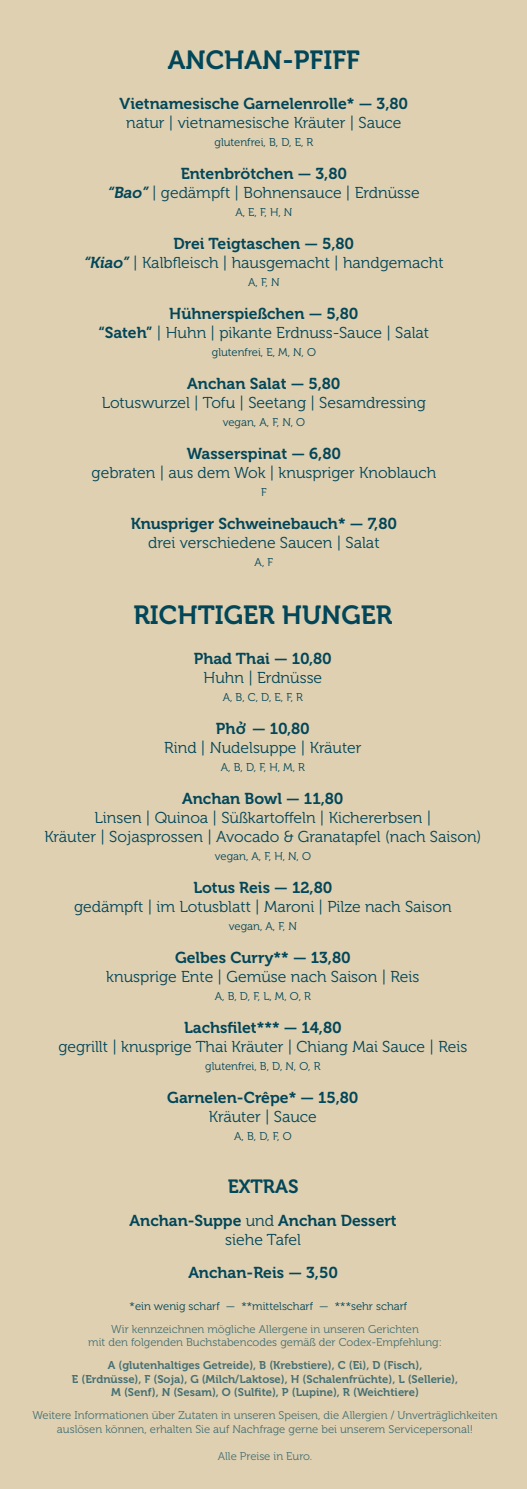
<style>
.page{position:relative;width:527px;height:1489px;background:#fff}
.page>*{position:absolute;margin:0;border:0;box-sizing:border-box;transform-origin:0 0}
.Überschrift{font:26.12px "Museo 700";color:#014659}
.t1{font:19.12px "Museo 700";color:#014659}
.Speise{font:15.75px/18.9px "Museo 300";color:#014659;text-align:center}
.Speise-2{font:15.75px/18.9px "Museo 700";color:#014659;text-align:center}
.Speise-3{font:11.25px/13.8px "Museo 300";color:#014659;text-align:center}
.t2{font:11.25px/13.8px "Museo 700";color:#014659;text-align:center}
.s1{font-family:"Museo 300"}
.s2{font-family:"Museo 700"}
.s3{font-family:"Museo 700";font-style:italic}
.s4{font-family:"Source Code Variable";font-size:16.25px}
</style>
<div class="page">
<div style="left:0;top:0;width:526px;height:1488px;background:#dfd0b1"></div>
<p class="Überschrift" style="left:168px;top:45px;width:193px">ANCHAN-PFIFF</p>
<p class="Speise-2" style="left:119px;top:95px;width:290px">Vietnamesische Garnelenrolle* — 3,80 <span class="s1">natur | vietnamesische Kräuter | Sauce</span></p>
<p class="Speise-3" style="left:214px;top:136px;width:100px">glutenfrei, B, D, E, R</p>
<p class="Speise" style="left:108px;top:165px;width:313px"><span class="s2">Entenbrötchen — 3,80<br></span><span class="s3">“Bao”</span> | gedämpft | Bohnensauce | Erdnüsse</p>
<p class="Speise-3" style="left:235px;top:206px;width:58px">A, E, F, H, N</p>
<p class="Speise" style="left:84px;top:235px;width:361px"><span class="s2">Drei Teigtaschen — 5,80<br></span><span class="s3">“Kiao”</span> | Kalbfleisch | hausgemacht | handgemacht</p>
<p class="Speise-3" style="left:248px;top:276px;width:33px">A, F, N</p>
<p class="Speise" style="left:98px;top:305px;width:332px"><span class="s2">Hühnerspießchen — 5,80<br>“Sateh”</span> | Huhn | pikante Erdnuss-Sauce | Salat</p>
<p class="Speise-3" style="left:212px;top:346px;width:105px">glutenfrei, E, M, N, O</p>
<p class="Speise-2" style="left:187px;top:374px;width:154px">Anchan Salat — 5,80</p>
<p class="Speise" style="left:102px;top:393px;width:325px">Lotuswurzel | Tofu | Seetang | Sesamdressing</p>
<p class="Speise-3" style="left:222px;top:415px;width:84px">vegan, A, F, N, O</p>
<p class="Speise-2" style="left:186px;top:444px;width:156px">Wasserspinat — 6,80</p>
<p class="Speise" style="left:91px;top:463px;width:346px">gebraten | aus dem Wok | knuspriger Knoblauch</p>
<p class="Speise-3" style="left:261px;top:485px;width:7px">F</p>
<p class="Speise-2" style="left:130px;top:514px;width:268px">Knuspriger Schweinebauch* — 7,80</p>
<p class="Speise" style="left:148px;top:533px;width:233px">drei verschiedene Saucen | Salat</p>
<p class="Speise-3" style="left:254px;top:555px;width:20px">A, F</p>
<p class="Überschrift" style="left:133px;top:600px;width:260px">RICHTIGER HUNGER</p>
<p class="Speise-2" style="left:194px;top:649px;width:139px">Phad Thai — 10,80<br><span class="s1">Huhn | Erdnüsse</span></p>
<p class="Speise-3" style="left:222px;top:690px;width:82px">A, B, C, D, E, F, R</p>
<p class="Speise" style="left:164px;top:720px;width:198px"><span class="s2">Ph</span><span class="s4">ở</span> <span class="s2">— 10,80<br></span>Rind | Nudelsuppe | Kräuter</p>
<p class="Speise-3" style="left:220px;top:760px;width:86px">A, B, D, F, H, M, R</p>
<p class="Speise-2" style="left:182px;top:789px;width:163px">Anchan Bowl — 11,80</p>
<p class="Speise" style="left:44px;top:808px;width:438px">Linsen | Quinoa | Süßkartoffeln | Kichererbsen |<br>Kräuter | Sojasprossen | Avocado &amp; Granatapfel (nach Saison)</p>
<p class="Speise-3" style="left:215px;top:849px;width:97px">vegan, A, F, H, N, O</p>
<p class="Speise" style="left:74px;top:878px;width:379px"><span class="s2">Lotus Reis — 12,80<br></span>gedämpft | im Lotusblatt | Maroni | Pilze nach Saison</p>
<p class="Speise-3" style="left:228px;top:919px;width:70px">vegan, A, F, N</p>
<p class="Speise" style="left:106px;top:948px;width:314px"><span class="s2">Gelbes Curry** — 13,80<br></span>knusprige Ente | Gemüse nach Saison | Reis</p>
<p class="Speise-3" style="left:214px;top:989px;width:98px">A, B, D, F, L, M, O, R</p>
<p class="Speise" style="left:58px;top:1018px;width:410px"><span class="s2">Lachsfilet*** — 14,80<br></span>gegrillt | knusprige Thai Kräuter | Chiang Mai Sauce | Reis</p>
<p class="Speise-3" style="left:205px;top:1059px;width:116px">glutenfrei, B, D, N, O, R</p>
<p class="Speise-2" style="left:167px;top:1088px;width:193px">Garnelen-Crêpe* — 15,80</p>
<p class="Speise" style="left:209px;top:1107px;width:109px">Kräuter | Sauce</p>
<p class="Speise-3" style="left:234px;top:1129px;width:59px">A, B, D, F, O</p>
<p class="t1" style="left:227px;top:1175px;width:72px">EXTRAS</p>
<p class="Speise-2" style="left:129px;top:1211px;width:268px">Anchan-Suppe <span class="s1">und</span> Anchan Dessert</p>
<p class="Speise" style="left:225px;top:1230px;width:77px">siehe Tafel</p>
<p class="Speise-2" style="left:188px;top:1263px;width:151px">Anchan-Reis — 3,50</p>
<p class="Speise-3" style="left:129px;top:1299px;width:279px">*ein wenig scharf — **mittelscharf — ***sehr scharf</p>
<p class="Speise-3" style="left:88px;top:1321px;width:355px">Wir kennzeichnen mögliche Allergene in unseren Gerichten<br>mit den folgenden Buchstabencodes gemäß der Codex-Empfehlung:</p>
<p class="t2" style="left:72px;top:1357px;width:387px">A (glutenhaltiges Getreide), B (Krebstiere), C (Ei), D (Fisch),<br>E (Erdnüsse), F (Soja), G (Milch/Laktose), H (Schalenfrüchte), L (Sellerie),<br>M (Senf), N (Sesam), O (Sulfite), P (Lupine), R (Weichtiere)</p>
<p class="Speise-3" style="left:32px;top:1408px;width:466px">Weitere Informationen über Zutaten in unseren Speisen, die Allergien / Unverträglichkeiten auslösen können, erhalten Sie auf Nachfrage gerne bei unserem Servicepersonal!</p>
<p class="Speise-3" style="left:217px;top:1449px;width:96px">Alle Preise in Euro.</p>
</div>
